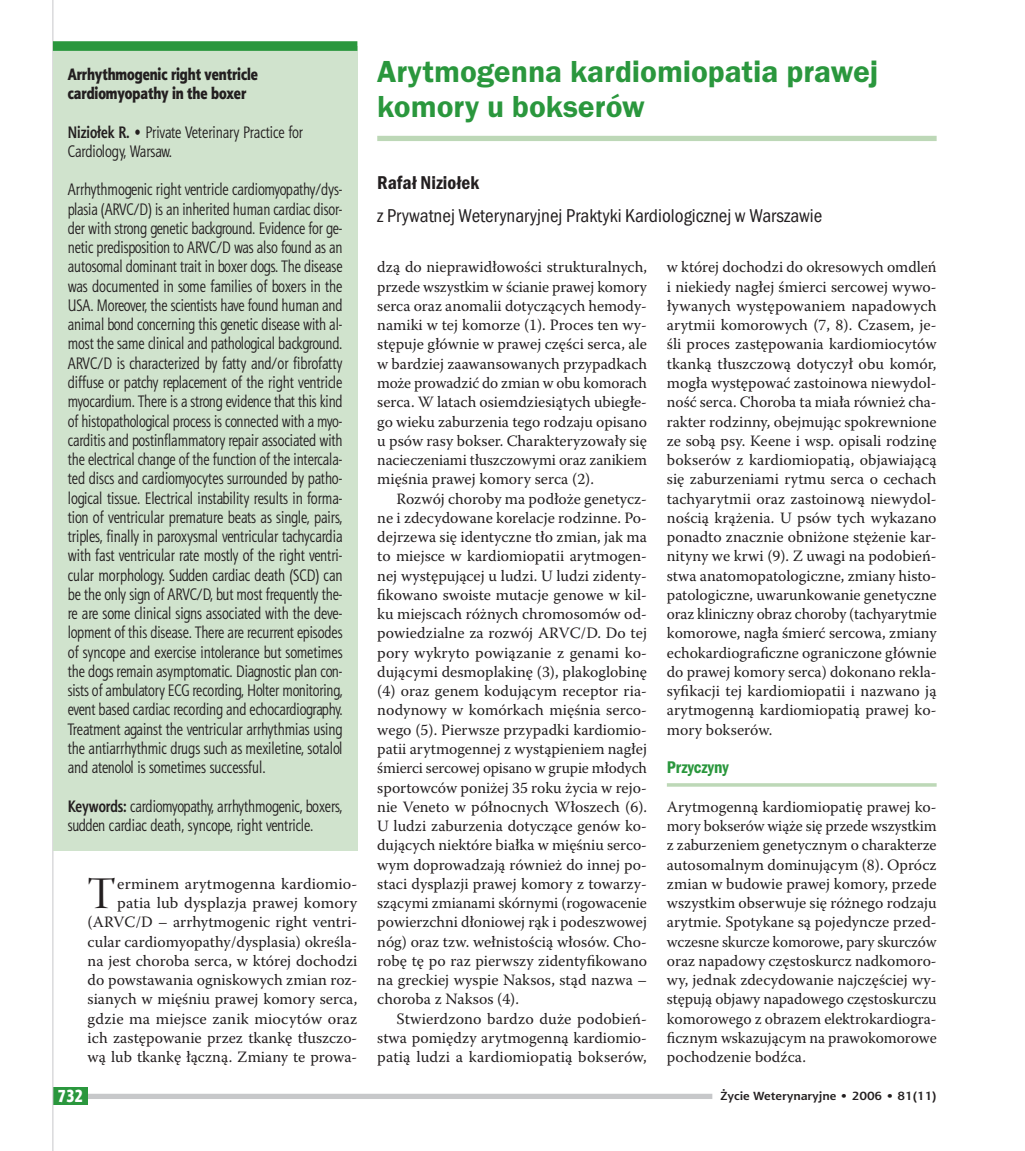
<style>
.page{position:relative;width:1025px;height:1151px;background:#fff}
.page>*{position:absolute;margin:0;border:0;box-sizing:border-box;transform-origin:0 0}
.t1{font:44.98px "Warnock Pro Disp";color:#231f20}
.t2{font:600 31.5px/35px "Franklin Gothic Itc TEE Dm";color:#2a973d}
.t3{font:19.25px "Franklin Got Itc TOT Boo Con";color:#231f20}
.t4{font:19.25px "Franklin Got Itc TOT Dem Con";color:#231f20}
.t5{font:17.5px "Franklin Got Itc TOT Dem Con";color:#2a973d}
.t6{font:17.5px "Aerton Cnd EFN Black";color:#fff}
.t7{font:16.62px/19.2px "Aerton Cnd EFN";color:#231f20}
.t8{font:16.62px/19.2px "Aerton Cnd EFN Black";color:#231f20}
.t9{font:15.75px/19.2px "Warnock Pro";color:#231f20;text-align:justify}
.t10{font:700 11.9px "Aerton EFN";color:#231f20;scale:1.11 1}
.s1{font-weight:700}
</style>
<div class="page">
<div style="left:53px;top:1093px;width:659px;height:5px;background:#c7c8ca"></div>
<div style="left:53px;top:1086px;width:35px;height:18px;background:#2a973d"></div>
<hr style="left:52px;top:0;width:1px;height:1150px;background:#c7c8ca">
<div style="left:53px;top:46px;width:304px;height:804px;background:#d0e3cd"></div>
<div style="left:53px;top:41px;width:304px;height:10px;background:#2a973d"></div>
<div style="left:377px;top:136px;width:559px;height:5px;background:#bdd8b7"></div>
<hr style="left:666px;top:783px;width:270px;height:3px;background:#bdd8b7">
<p class="t8" style="left:68px;top:66px;width:192px">Arrhythmogenic right ventricle cardiomyopathy in the boxer</p>
<p class="t7" style="left:68px;top:124px;width:237px"><span class="s1">Niziołek R.</span> • Private Veterinary Practice for<br>Cardiology, Warsaw.</p>
<p class="t7" style="left:68px;top:181px;width:276px;text-align:justify">Arrhythmogenic right ventricle cardiomyopathy/dys&shy;plasia (ARVC/D) is an inherited human cardiac disor&shy;der with strong genetic background. Evidence for ge&shy;netic predisposition to ARVC/D was also found as an autosomal dominant trait in boxer dogs. The disease was documented in some families of boxers in the USA. Moreover, the scientists have found human and animal bond concerning this genetic disease with al&shy;most the same clinical and pathological background.<br>ARVC/D is characterized by fatty and/or fibrofatty diffuse or patchy replacement of the right ventricle myocardium. There is a strong evidence that this kind of histopathological process is connected with a myo&shy;carditis and postinflammatory repair associated with the electrical change of the function of the intercala&shy;ted discs and cardiomyocytes surrounded by patho&shy;logical tissue. Electrical instability results in forma&shy;tion of ventricular premature beats as single, pairs, triples, finally in paroxysmal ventricular tachycardia with fast ventricular rate mostly of the right ventri&shy;cular morphology. Sudden cardiac death (SCD) can be the only sign of ARVC/D, but most frequently the&shy;re are some clinical signs associated with the deve&shy;lopment of this disease. There are recurrent episodes of syncope and exercise intolerance but sometimes the dogs remain asymptomatic. Diagnostic plan con&shy;sists of ambulatory ECG recording, Holter monitoring, event based cardiac recording and echocardiography.<br>Treatment against the ventricular arrhythmias using the antiarrhythmic drugs such as mexiletine, sotalol and atenolol is sometimes successful.</p>
<p class="t7" style="left:68px;top:797px;width:276px"><span class="s1">Keywords:</span> cardiomyopathy, arrhythmogenic, boxers, sudden cardiac death, syncope, right ventricle.</p>
<p class="t9" style="left:88px;top:875px;width:271px;text-align:right">erminem arytmogenna kardiomio&shy;patia lub dysplazja prawej komory (ARVC/D – arrhytmogenic right ventri&shy;cular cardiomyopathy/dysplasia) określa&shy;na jest choroba serca, w której dochodzi do powstawania ogniskowych zmian roz&shy;sianych w mięśniu prawej komory serca, gdzie ma miejsce zanik miocytów oraz ich zastępowanie przez tkankę tłuszczo&shy;wą lub tkankę łączną. Zmiany te prowa-</p>
<h1 class="t1" style="left:88px;top:875px;width:30px">T</h1>
<h2 class="t2" style="left:377px;top:56px;width:502px">Arytmogenna kardiomiopatia prawej komory u bokserów</h2>
<p class="t4" style="left:377px;top:175px;width:104px">Rafał Niziołek</p>
<p class="t3" style="left:377px;top:208px;width:446px">z Prywatnej Weterynaryjnej Praktyki Kardiologicznej w Warszawie</p>
<p class="t9" style="left:377px;top:259px;width:271px">dzą do nieprawidłowości strukturalnych, przede wszystkim w ścianie prawej komory serca oraz anomalii dotyczących hemody&shy;namiki w tej komorze (1). Proces ten wy&shy;stępuje głównie w prawej części serca, ale w bardziej zaawansowanych przypadkach może prowadzić do zmian w obu komorach serca. W latach osiemdziesiątych ubiegłe&shy;go wieku zaburzenia tego rodzaju opisano u psów rasy bokser. Charakteryzowały się nacieczeniami tłuszczowymi oraz zanikiem mięśnia prawej komory serca (2).</p>
<p class="t9" style="left:377px;top:490px;width:271px;text-indent:19px">Rozwój choroby ma podłoże genetycz&shy;ne i zdecydowane korelacje rodzinne. Po&shy;dejrzewa się identyczne tło zmian, jak ma to miejsce w kardiomiopatii arytmogen&shy;nej występującej u ludzi. U ludzi zidenty&shy;fikowano swoiste mutacje genowe w kil&shy;ku miejscach różnych chromosomów od&shy;powiedzialne za rozwój ARVC/D. Do tej pory wykryto powiązanie z genami ko&shy;dującymi desmoplakinę (3), plakoglobinę (4) oraz genem kodującym receptor ria&shy;nodynowy w komórkach mięśnia serco&shy;wego (5). Pierwsze przypadki kardiomio&shy;patii arytmogennej z wystąpieniem nagłej śmierci sercowej opisano w grupie młodych sportowców poniżej 35 roku życia w rejo&shy;nie Veneto w północnych Włoszech (6).<br>U ludzi zaburzenia dotyczące genów ko&shy;dujących niektóre białka w mięśniu serco&shy;wym doprowadzają również do innej po&shy;staci dysplazji prawej komory z towarzy&shy;szącymi zmianami skórnymi (rogowacenie powierzchni dłoniowej rąk i podeszwowej nóg) oraz tzw. wełnistością włosów. Cho&shy;robę tę po raz pierwszy zidentyfikowano na greckiej wyspie Naksos, stąd nazwa – choroba z Naksos (4).</p>
<p class="t9" style="left:377px;top:1010px;width:271px;text-indent:19px">Stwierdzono bardzo duże podobień&shy;stwa pomiędzy arytmogenną kardiomio&shy;patią ludzi a kardiomiopatią bokserów,</p>
<p class="t9" style="left:666px;top:259px;width:271px">w której dochodzi do okresowych omdleń i niekiedy nagłej śmierci sercowej wywo&shy;ływanych występowaniem napadowych arytmii komorowych (7, 8). Czasem, je&shy;śli proces zastępowania kardiomiocytów tkanką tłuszczową dotyczył obu komór, mogła występować zastoinowa niewydol&shy;ność serca. Choroba ta miała również cha&shy;rakter rodzinny, obejmując spokrewnione ze sobą psy. Keene i wsp. opisali rodzinę bokserów z kardiomiopatią, objawiającą się zaburzeniami rytmu serca o cechach tachyarytmii oraz zastoinową niewydol&shy;nością krążenia. U psów tych wykazano ponadto znacznie obniżone stężenie kar&shy;nityny we krwi (9). Z uwagi na podobień&shy;stwa anatomopatologiczne, zmiany histo&shy;patologiczne, uwarunkowanie genetyczne oraz kliniczny obraz choroby (tachyarytmie komorowe, nagła śmierć sercowa, zmiany echokardiograficzne ograniczone głównie do prawej komory serca) dokonano rekla&shy;syfikacji tej kardiomiopatii i nazwano ją arytmogenną kardiomiopatią prawej ko&shy;mory bokserów.</p>
<p class="t5" style="left:666px;top:760px;width:63px">Przyczyny</p>
<p class="t9" style="left:666px;top:798px;width:271px">Arytmogenną kardiomiopatię prawej ko&shy;mory bokserów wiąże się przede wszystkim z zaburzeniem genetycznym o charakterze autosomalnym dominującym (8). Oprócz zmian w budowie prawej komory, przede wszystkim obserwuje się różnego rodzaju arytmie. Spotykane są pojedyncze przed&shy;wczesne skurcze komorowe, pary skurczów oraz napadowy częstoskurcz nadkomoro&shy;wy, jednak zdecydowanie najczęściej wy&shy;stępują objawy napadowego częstoskurczu komorowego z obrazem elektrokardiogra&shy;ficznym wskazującym na prawokomorowe pochodzenie bodźca.</p>
<p class="t6" style="left:57px;top:1089px;width:27px">732</p>
<p class="t10" style="left:720px;top:1090px;width:196px">Życie Weterynaryjne • 2006 • 81(11)</p>
</div>
